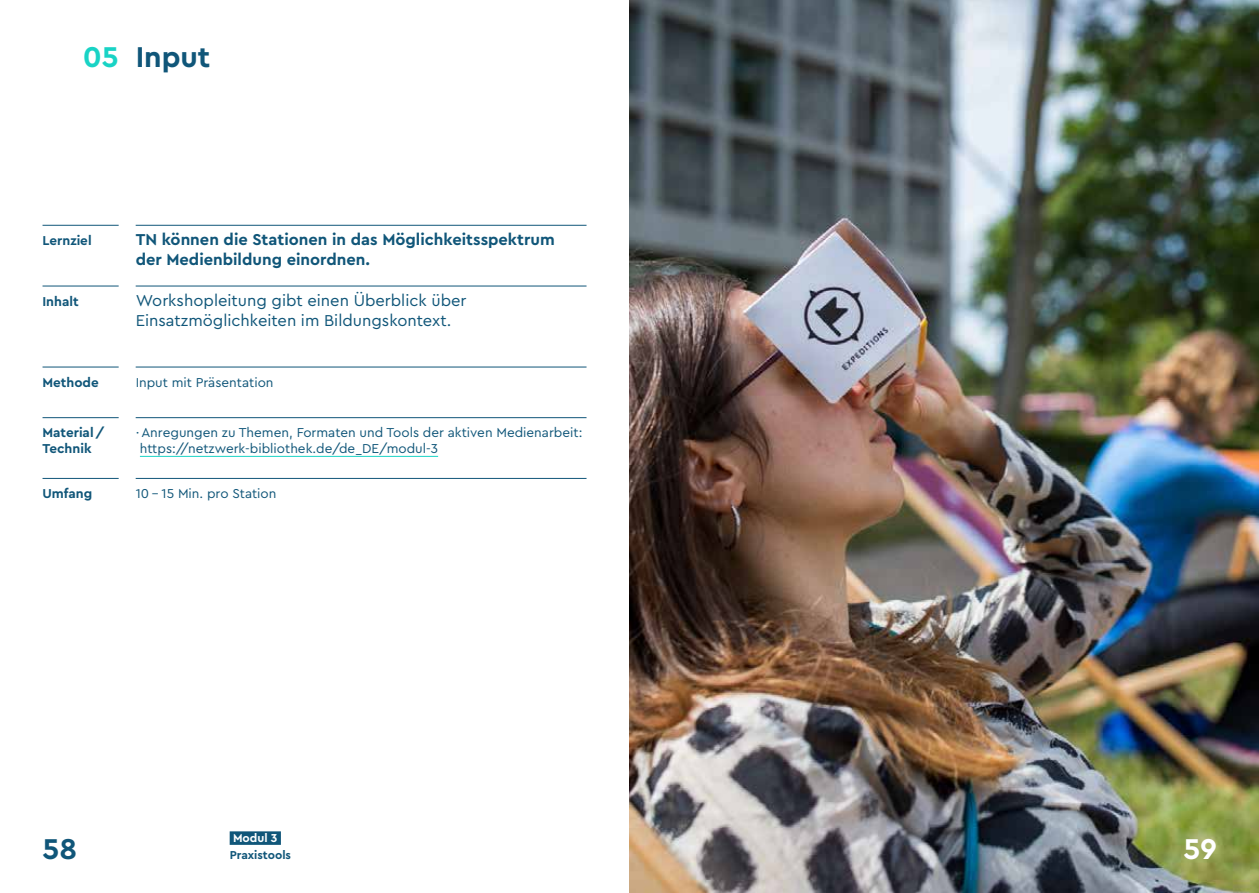
<style>
.page{position:relative;width:1259px;height:893px;background:#fff}
.page>*{position:absolute;margin:0;border:0;box-sizing:border-box;transform-origin:0 0}
.t1{font:700 30px "Cera Pro";color:#105679}
.t2{font:700 30px "Cera Pro";color:#fff}
.t3{font:16.5px/20.2px "Cera Pro";color:#105679}
.t4{font:700 16.5px/20.2px "Cera Pro";color:#105679}
.t5{font:13.5px/15.1px "Cera Pro";color:#105679}
.t6{font:700 13.5px/15.1px "Cera Pro";color:#105679}
.t7{font:700 12px "Cera Pro";color:#105679}
.t8{font:700 12px "Cera Pro";color:#fff}
.s1{color:#19d3c5}
</style>
<div class="page">
<hr style="left:136px;top:225px;width:450px;height:1px;background:#105679">
<hr style="left:136px;top:286px;width:450px;height:1px;background:#105679">
<hr style="left:136px;top:367px;width:450px;height:1px;background:#105679">
<hr style="left:136px;top:417px;width:450px;height:1px;background:#105679">
<hr style="left:140px;top:456px;width:298px;height:1px;background:#19d3c5">
<hr style="left:136px;top:478px;width:450px;height:1px;background:#105679">
<hr style="left:43px;top:225px;width:76px;height:1px;background:#105679">
<hr style="left:43px;top:286px;width:76px;height:1px;background:#105679">
<hr style="left:43px;top:367px;width:76px;height:1px;background:#105679">
<hr style="left:43px;top:417px;width:76px;height:1px;background:#105679">
<hr style="left:43px;top:478px;width:76px;height:1px;background:#105679">
<div style="left:230px;top:831px;width:51px;height:14px;background:#105679"></div>
<img style="left:629px;top:0;width:630px;height:893px">
<h1 class="t1" style="left:83px;top:37px;width:129px"><span class="s1">05</span> Input</h1>
<p class="t6" style="left:43px;top:232px;width:51px">Lernziel</p>
<p class="t6" style="left:43px;top:293px;width:38px">Inhalt</p>
<p class="t6" style="left:43px;top:374px;width:58px">Methode</p>
<p class="t6" style="left:43px;top:425px;width:64px">Material /<br>Technik</p>
<p class="t6" style="left:43px;top:485px;width:51px">Umfang</p>
<p class="t4" style="left:136px;top:229px;width:420px">TN können die Stationen in das Möglichkeitsspektrum der Medienbildung einordnen.</p>
<p class="t3" style="left:136px;top:289px;width:332px">Workshopleitung gibt einen Überblick über<br>Einsatzmöglichkeiten im Bildungskontext.</p>
<p class="t5" style="left:136px;top:374px;width:139px">Input mit Präsentation</p>
<p class="t5" style="left:140px;top:425px;width:444px;text-indent:-4px">·Anregungen zu Themen, Formaten und Tools der aktiven Medienarbeit: https://netzwerk-bibliothek.de/de_DE/modul-3</p>
<p class="t5" style="left:136px;top:485px;width:142px">10 - 15 Min. pro Station</p>
<p class="t8" style="left:233px;top:830px;width:46px">Modul 3</p>
<h1 class="t1" style="left:43px;top:829px;width:36px">58</h1>
<p class="t7" style="left:230px;top:847px;width:63px">Praxistools</p>
<h1 class="t2" style="left:1183px;top:829px;width:35px">59</h1>
</div>
